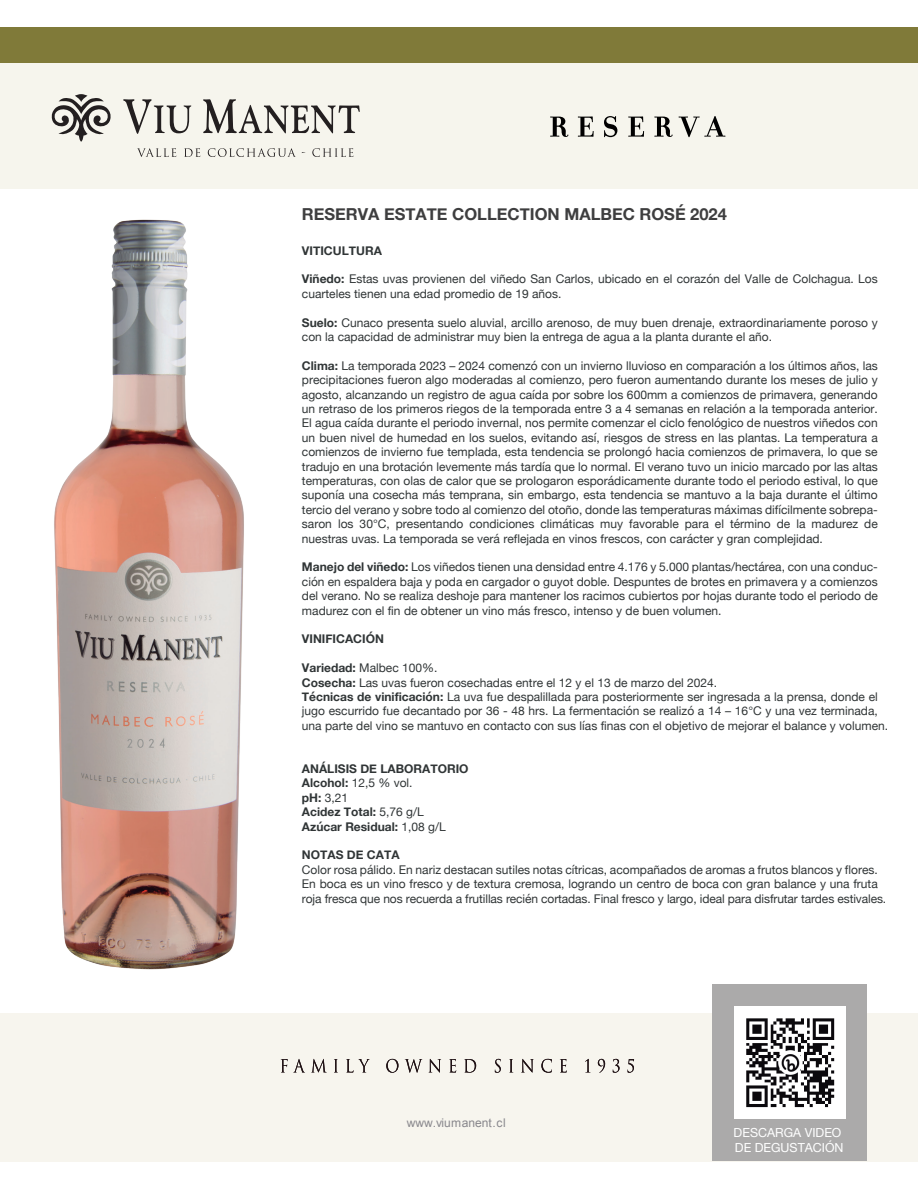
<style>
.page{position:relative;width:918px;height:1188px;background:#fff}
.page>*{position:absolute;margin:0;border:0;box-sizing:border-box;transform-origin:0 0}
.t1{font:700 16.5px "Helvetica Neue";color:#3e3e3f}
.t2{font:12.45px/15px "Helvetica Neue";color:#fff}
.t3{font:12px/14.4px "Helvetica Neue";color:#303536}
.t4{font:700 12px/14.4px "Helvetica Neue";color:#303536}
.t5{font:12px "Arial";color:#89888d}
.s1{font-weight:700}
.s2{font-weight:400}
</style>
<div class="page">
<img style="left:54px;top:219px;width:190px;height:751px">
<div style="left:0;top:64px;width:918px;height:125px;background:#f6f5ed"></div>
<svg style="left:51px;top:94px;width:60px;height:48px"></svg>
<svg style="left:123px;top:99px;width:68px;height:35px"></svg>
<svg style="left:203px;top:99px;width:157px;height:34px"></svg>
<svg style="left:137px;top:148px;width:39px;height:9px"></svg>
<svg style="left:184px;top:148px;width:16px;height:9px"></svg>
<svg style="left:208px;top:148px;width:88px;height:9px"></svg>
<svg style="left:312px;top:148px;width:41px;height:9px"></svg>
<div style="left:0;top:1013px;width:918px;height:148px;background:#f7f5ee"></div>
<svg style="left:281px;top:1059px;width:23px;height:13px"></svg>
<svg style="left:312px;top:1059px;width:14px;height:13px"></svg>
<svg style="left:334px;top:1059px;width:4px;height:13px"></svg>
<svg style="left:346px;top:1059px;width:24px;height:14px"></svg>
<svg style="left:386px;top:1059px;width:12px;height:14px"></svg>
<svg style="left:405px;top:1059px;width:17px;height:14px"></svg>
<svg style="left:429px;top:1059px;width:12px;height:14px"></svg>
<svg style="left:449px;top:1059px;width:7px;height:14px"></svg>
<svg style="left:464px;top:1059px;width:12px;height:14px"></svg>
<svg style="left:495px;top:1059px;width:6px;height:14px"></svg>
<svg style="left:509px;top:1059px;width:4px;height:13px"></svg>
<svg style="left:521px;top:1059px;width:13px;height:14px"></svg>
<svg style="left:541px;top:1059px;width:11px;height:14px"></svg>
<svg style="left:560px;top:1059px;width:7px;height:14px"></svg>
<svg style="left:585px;top:1059px;width:4px;height:13px"></svg>
<svg style="left:598px;top:1059px;width:7px;height:14px"></svg>
<svg style="left:613px;top:1059px;width:7px;height:14px"></svg>
<svg style="left:628px;top:1059px;width:6px;height:14px"></svg>
<div style="left:712px;top:984px;width:155px;height:177px;background:#abaaaa"></div>
<div style="left:1px;top:27px;width:917px;height:36px;background:#807a39"></div>
<svg style="left:550px;top:116px;width:18px;height:21px"></svg>
<svg style="left:578px;top:116px;width:16px;height:21px"></svg>
<svg style="left:604px;top:116px;width:13px;height:21px"></svg>
<svg style="left:628px;top:116px;width:16px;height:21px"></svg>
<svg style="left:654px;top:116px;width:19px;height:21px"></svg>
<svg style="left:679px;top:116px;width:46px;height:21px"></svg>
<img style="left:734px;top:1007px;width:112px;height:111px">
<h1 class="t1" style="left:302px;top:201px;width:427px">RESERVA ESTATE COLLECTION MALBEC ROSÉ 2024</h1>
<p class="t4" style="left:302px;top:243px;width:81px">VITICULTURA</p>
<p class="t3" style="left:302px;top:273px;width:577px"><span class="s1">Viñedo:</span> Estas uvas provienen del viñedo San Carlos, ubicado en el corazón del Valle de Colchagua. Los cuarteles tienen una edad promedio de 19 años.</p>
<p class="t3" style="left:302px;top:316px;width:577px"><span class="s1">Suelo:</span> Cunaco presenta suelo aluvial, arcillo arenoso, de muy buen drenaje, extraordinariamente poroso y con la capacidad de administrar muy bien la entrega de agua a la planta durante el año.</p>
<p class="t3" style="left:302px;top:359px;width:577px;text-align:justify"><span class="s1">Clima:</span> La temporada 2023 – 2024 comenzó con un invierno lluvioso en comparación a los últimos años, las precipitaciones fueron algo moderadas al comienzo, pero fueron aumentando durante los meses de julio y agosto, alcanzando un registro de agua caída por sobre los 600mm a comienzos de primavera, generando un retraso de los primeros riegos de la temporada entre 3 a 4 semanas en relación a la temporada anterior.<br>El agua caída durante el periodo invernal, nos permite comenzar el ciclo fenológico de nuestros viñedos con un buen nivel de humedad en los suelos, evitando así, riesgos de stress en las plantas. La temperatura a comienzos de invierno fue templada, esta tendencia se prolongó hacia comienzos de primavera, lo que se tradujo en una brotación levemente más tardía que lo normal. El verano tuvo un inicio marcado por las altas temperaturas, con olas de calor que se prologaron esporádicamente durante todo el periodo estival, lo que suponía una cosecha más temprana, sin embargo, esta tendencia se mantuvo a la baja durante el último tercio del verano y sobre todo al comienzo del otoño, donde las temperaturas máximas difícilmente sobrepa&shy;saron los 30°C, presentando condiciones climáticas muy favorable para el término de la madurez de nuestras uvas. La temporada se verá reflejada en vinos frescos, con carácter y gran complejidad.</p>
<p class="t3" style="left:302px;top:561px;width:577px;text-align:justify"><span class="s1">Manejo del viñedo:</span> Los viñedos tienen una densidad entre 4.176 y 5.000 plantas/hectárea, con una conduc&shy;ción en espaldera baja y poda en cargador o guyot doble. Despuntes de brotes en primavera y a comienzos del verano. No se realiza deshoje para mantener los racimos cubiertos por hojas durante todo el periodo de madurez con el fin de obtener un vino más fresco, intenso y de buen volumen.</p>
<p class="t4" style="left:302px;top:632px;width:83px">VINIFICACIÓN</p>
<p class="t3" style="left:302px;top:661px;width:588px"><span class="s1">Variedad:</span> Malbec 100%.<br><span class="s1">Cosecha:</span> Las uvas fueron cosechadas entre el 12 y el 13 de marzo del 2024.<br><span class="s1">Técnicas de vinificación:</span> La uva fue despalillada para posteriormente ser ingresada a la prensa, donde el jugo escurrido fue decantado por 36 - 48 hrs. La fermentación se realizó a 14 – 16°C y una vez terminada, una parte del vino se mantuvo en contacto con sus lías finas con el objetivo de mejorar el balance y volumen.</p>
<p class="t4" style="left:302px;top:762px;width:168px">ANÁLISIS DE LABORATORIO<br>Alcohol: <span class="s2">12,5 % vol.<br></span>pH: <span class="s2">3,21<br></span>Acidez Total: <span class="s2">5,76 g/L<br></span>Azúcar Residual: <span class="s2">1,08 g/L</span></p>
<p class="t4" style="left:302px;top:848px;width:99px">NOTAS DE CATA</p>
<p class="t3" style="left:302px;top:863px;width:586px">Color rosa pálido. En nariz destacan sutiles notas cítricas, acompañados de aromas a frutos blancos y flores.<br>En boca es un vino fresco y de textura cremosa, logrando un centro de boca con gran balance y una fruta roja fresca que nos recuerda a frutillas recién cortadas. Final fresco y largo, ideal para disfrutar tardes estivales.</p>
<p class="t5" style="left:407px;top:1115px;width:101px">www.viumanent.cl</p>
<p class="t2" style="left:734px;top:1126px;width:112px">DESCARGA VIDEO<br>DE DEGUSTACIÓN</p>
</div>
